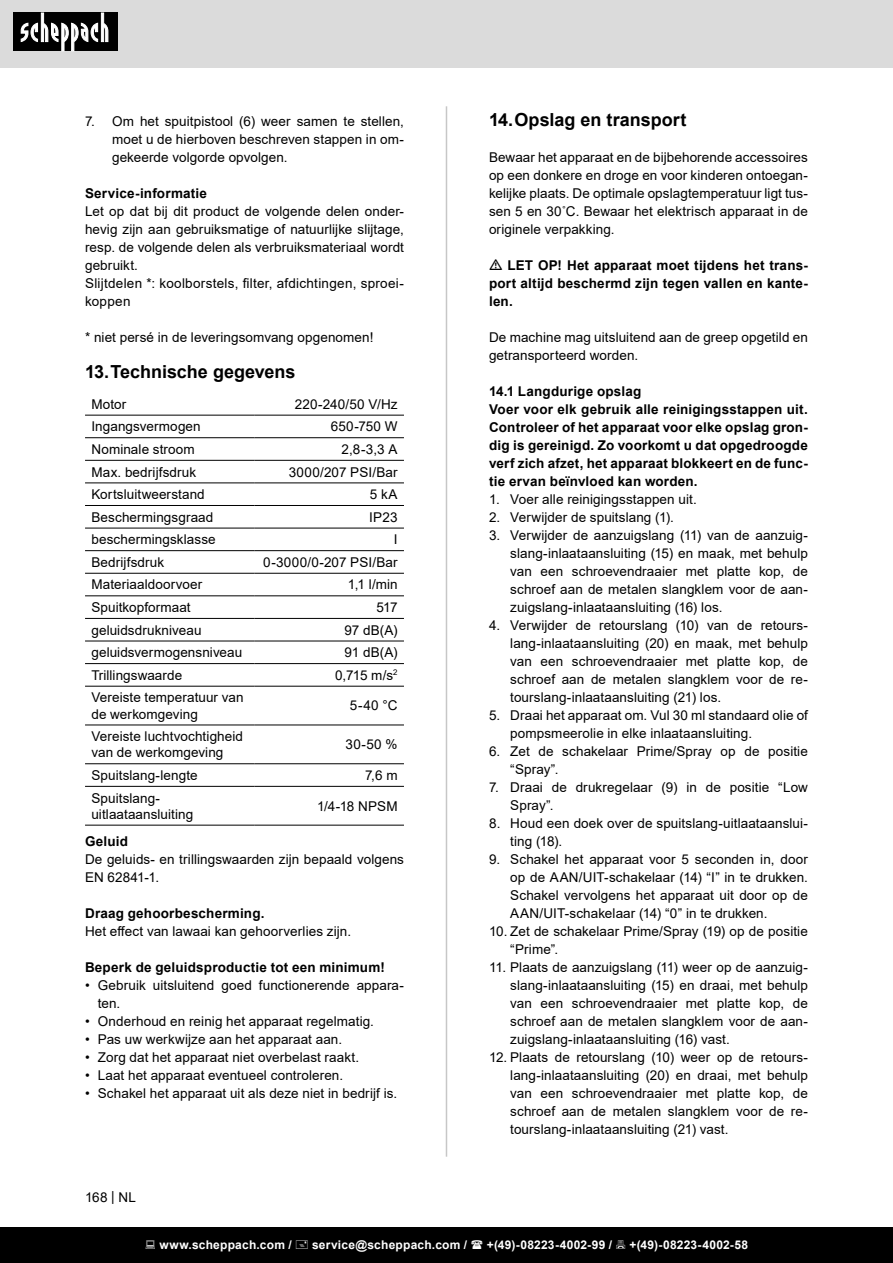
<style>
.page{position:relative;width:893px;height:1263px;background:#fff}
.page>*{position:absolute;margin:0;border:0;box-sizing:border-box;transform-origin:0 0}
.t1{font:700 18px "Arial";color:#000}
.t2{font:13.5px/18px "Arial";letter-spacing:.005em;color:#000}
.t3{font:700 13.5px/18px "Arial";letter-spacing:.015em;color:#000;text-align:justify}
.t4{font:700 12px "Arial";letter-spacing:.02em;color:#fff}
</style>
<div class="page">
<div style="left:0;top:0;width:893px;height:67px;background:#dbdbdb"></div>
<div style="left:0;top:1227px;width:893px;height:36px;background:#000"></div>
<div style="left:13px;top:13px;width:105px;height:38px;background:#000"></div>
<svg style="left:21px;top:13px;width:87px;height:38px"></svg>
<hr style="left:446px;top:106px;width:1px;height:1051px;background:#c7c7c7">
<hr style="left:85px;top:415px;width:169px;height:1px;background:#000">
<hr style="left:254px;top:415px;width:150px;height:1px;background:#000">
<hr style="left:85px;top:437px;width:169px;height:1px;background:#000">
<hr style="left:254px;top:437px;width:150px;height:1px;background:#000">
<hr style="left:85px;top:460px;width:169px;height:1px;background:#000">
<hr style="left:254px;top:460px;width:150px;height:1px;background:#000">
<hr style="left:85px;top:483px;width:169px;height:1px;background:#000">
<hr style="left:254px;top:483px;width:150px;height:1px;background:#000">
<hr style="left:85px;top:505px;width:169px;height:1px;background:#000">
<hr style="left:254px;top:505px;width:150px;height:1px;background:#000">
<hr style="left:85px;top:528px;width:169px;height:1px;background:#000">
<hr style="left:254px;top:528px;width:150px;height:1px;background:#000">
<hr style="left:85px;top:550px;width:169px;height:1px;background:#000">
<hr style="left:254px;top:550px;width:150px;height:1px;background:#000">
<hr style="left:85px;top:573px;width:169px;height:1px;background:#000">
<hr style="left:254px;top:573px;width:150px;height:1px;background:#000">
<hr style="left:85px;top:596px;width:169px;height:1px;background:#000">
<hr style="left:254px;top:596px;width:150px;height:1px;background:#000">
<hr style="left:85px;top:618px;width:169px;height:1px;background:#000">
<hr style="left:254px;top:618px;width:150px;height:1px;background:#000">
<hr style="left:85px;top:641px;width:169px;height:1px;background:#000">
<hr style="left:254px;top:641px;width:150px;height:1px;background:#000">
<hr style="left:85px;top:663px;width:169px;height:1px;background:#000">
<hr style="left:254px;top:663px;width:150px;height:1px;background:#000">
<hr style="left:85px;top:686px;width:169px;height:1px;background:#000">
<hr style="left:254px;top:686px;width:150px;height:1px;background:#000">
<hr style="left:85px;top:725px;width:169px;height:1px;background:#000">
<hr style="left:254px;top:725px;width:150px;height:1px;background:#000">
<hr style="left:85px;top:763px;width:169px;height:1px;background:#000">
<hr style="left:254px;top:763px;width:150px;height:1px;background:#000">
<hr style="left:85px;top:786px;width:169px;height:1px;background:#000">
<hr style="left:254px;top:786px;width:150px;height:1px;background:#000">
<hr style="left:85px;top:825px;width:169px;height:1px;background:#000">
<hr style="left:254px;top:825px;width:150px;height:1px;background:#000">
<p class="t2" style="left:112px;top:112px;width:293px;text-align:justify;text-indent:-27px">7. Om het spuitpistool (6) weer samen te stellen, moet u de hierboven beschreven stappen in om&shy;gekeerde volgorde opvolgen.</p>
<p class="t3" style="left:85px;top:184px;width:124px">Service-informatie</p>
<p class="t2" style="left:85px;top:202px;width:320px;text-align:justify">Let op dat bij dit product de volgende delen onder&shy;hevig zijn aan gebruiksmatige of natuurlijke slijtage, resp. de volgende delen als verbruiksmateriaal wordt gebruikt.</p>
<p class="t2" style="left:85px;top:274px;width:320px">Slijtdelen *: koolborstels, filter, afdichtingen, sproei&shy;koppen</p>
<p class="t2" style="left:85px;top:328px;width:290px">* niet persé in de leveringsomvang opgenomen!</p>
<p class="t1" style="left:85px;top:359px;width:212px">13.Technische gegevens</p>
<p class="t2" style="left:91px;top:395px;width:36px">Motor</p>
<p class="t2" style="left:295px;top:395px;width:104px">220-240/50 V/Hz</p>
<p class="t2" style="left:91px;top:417px;width:111px">Ingangsvermogen</p>
<p class="t2" style="left:331px;top:417px;width:68px">650-750 W</p>
<p class="t2" style="left:91px;top:440px;width:105px">Nominale stroom</p>
<p class="t2" style="left:341px;top:440px;width:58px">2,8-3,3 A</p>
<p class="t2" style="left:91px;top:463px;width:106px">Max. bedrijfsdruk</p>
<p class="t2" style="left:289px;top:463px;width:110px">3000/207 PSI/Bar</p>
<p class="t2" style="left:91px;top:485px;width:115px">Kortsluitweerstand</p>
<p class="t2" style="left:370px;top:485px;width:29px">5 kA</p>
<p class="t2" style="left:91px;top:508px;width:123px">Beschermingsgraad</p>
<p class="t2" style="left:369px;top:508px;width:30px">IP23</p>
<p class="t2" style="left:91px;top:530px;width:126px">beschermingsklasse</p>
<p class="t2" style="left:394px;top:530px;width:5px">I</p>
<p class="t2" style="left:91px;top:553px;width:74px">Bedrijfsdruk</p>
<p class="t2" style="left:263px;top:553px;width:136px">0-3000/0-207 PSI/Bar</p>
<p class="t2" style="left:91px;top:576px;width:112px">Materiaaldoorvoer</p>
<p class="t2" style="left:348px;top:576px;width:51px">1,1 l/min</p>
<p class="t2" style="left:91px;top:598px;width:101px">Spuitkopformaat</p>
<p class="t2" style="left:376px;top:598px;width:23px">517</p>
<p class="t2" style="left:91px;top:621px;width:112px">geluidsdrukniveau</p>
<p class="t2" style="left:344px;top:621px;width:55px">97 dB(A)</p>
<p class="t2" style="left:91px;top:643px;width:152px">geluidsvermogensniveau</p>
<p class="t2" style="left:345px;top:643px;width:54px">91 dB(A)</p>
<p class="t2" style="left:91px;top:666px;width:92px">Trillingswaarde</p>
<p class="t2" style="left:335px;top:666px;width:64px">0,715 m/s<sup>2</sup></p>
<p class="t2" style="left:91px;top:689px;width:154px;line-height:16.2px">Vereiste temperatuur van de werkomgeving</p>
<p class="t2" style="left:350px;top:697px;width:49px">5-40 °C</p>
<p class="t2" style="left:91px;top:728px;width:153px;line-height:16.2px">Vereiste luchtvochtigheid van de werkomgeving</p>
<p class="t2" style="left:346px;top:735px;width:54px">30-50 %</p>
<p class="t2" style="left:91px;top:766px;width:108px">Spuitslang-lengte</p>
<p class="t2" style="left:365px;top:766px;width:34px">7,6 m</p>
<p class="t2" style="left:91px;top:790px;width:103px;line-height:16.2px">Spuitslang&shy;uitlaataansluiting</p>
<p class="t2" style="left:317px;top:797px;width:82px">1/4-18 NPSM</p>
<p class="t3" style="left:85px;top:832px;width:44px">Geluid</p>
<p class="t2" style="left:85px;top:850px;width:320px">De geluids- en trillingswaarden zijn bepaald volgens<br>EN 62841-1.</p>
<p class="t3" style="left:85px;top:904px;width:181px">Draag gehoorbescherming.</p>
<p class="t2" style="left:85px;top:922px;width:268px">Het effect van lawaai kan gehoorverlies zijn.</p>
<p class="t3" style="left:85px;top:958px;width:301px">Beperk de geluidsproductie tot een minimum!</p>
<p class="t2" style="left:98px;top:976px;width:308px;text-indent:-13px">• Gebruik uitsluitend goed functionerende appara&shy;ten.</p>
<p class="t2" style="left:85px;top:1012px;width:291px">• Onderhoud en reinig het apparaat regelmatig.</p>
<p class="t2" style="left:85px;top:1030px;width:259px">• Pas uw werkwijze aan het apparaat aan.</p>
<p class="t2" style="left:85px;top:1048px;width:276px">• Zorg dat het apparaat niet overbelast raakt.</p>
<p class="t2" style="left:85px;top:1066px;width:260px">• Laat het apparaat eventueel controleren.</p>
<p class="t2" style="left:85px;top:1084px;width:314px">• Schakel het apparaat uit als deze niet in bedrijf is.</p>
<p class="t2" style="left:85px;top:1188px;width:53px">168 | NL</p>
<p class="t1" style="left:489px;top:107px;width:199px">14.Opslag en transport</p>
<p class="t2" style="left:489px;top:148px;width:320px;text-align:justify">Bewaar het apparaat en de bijbehorende accessoires op een donkere en droge en voor kinderen ontoegan&shy;kelijke plaats. De optimale opslagtemperatuur ligt tus&shy;sen 5 en 30˚C. Bewaar het elektrisch apparaat in de originele verpakking.</p>
<p class="t3" style="left:489px;top:256px;width:320px;text-indent:18px">LET OP! Het apparaat moet tijdens het trans&shy;port altijd beschermd zijn tegen vallen en kante&shy;len.</p>
<p class="t2" style="left:489px;top:328px;width:320px">De machine mag uitsluitend aan de greep opgetild en getransporteerd worden.</p>
<p class="t3" style="left:489px;top:382px;width:154px">14.1 Langdurige opslag</p>
<p class="t3" style="left:489px;top:400px;width:320px">Voer voor elk gebruik alle reinigingsstappen uit.<br>Controleer of het apparaat voor elke opslag gron&shy;dig is gereinigd. Zo voorkomt u dat opgedroogde verf zich afzet, het apparaat blokkeert en de func&shy;tie ervan beïnvloed kan worden.</p>
<p class="t2" style="left:489px;top:490px;width:209px">1. Voer alle reinigingsstappen uit.</p>
<p class="t2" style="left:489px;top:508px;width:186px">2. Verwijder de spuitslang (1).</p>
<p class="t2" style="left:510px;top:526px;width:299px;text-align:justify;text-indent:-21px">3. Verwijder de aanzuigslang (11) van de aanzuig&shy;slang-inlaataansluiting (15) en maak, met behulp van een schroevendraaier met platte kop, de schroef aan de metalen slangklem voor de aan&shy;zuigslang-inlaataansluiting (16) los.</p>
<p class="t2" style="left:510px;top:616px;width:299px;text-align:justify;text-indent:-21px">4. Verwijder de retourslang (10) van de retours&shy;lang-inlaataansluiting (20) en maak, met behulp van een schroevendraaier met platte kop, de schroef aan de metalen slangklem voor de re&shy;tourslang-inlaataansluiting (21) los.</p>
<p class="t2" style="left:510px;top:706px;width:299px;text-indent:-21px">5. Draai het apparaat om. Vul 30 ml standaard olie of pompsmeerolie in elke inlaataansluiting.</p>
<p class="t2" style="left:510px;top:742px;width:299px;text-indent:-21px">6. Zet de schakelaar Prime/Spray op de positie “Spray”.</p>
<p class="t2" style="left:510px;top:778px;width:299px;text-indent:-21px">7. Draai de drukregelaar (9) in de positie “Low<br>Spray”.</p>
<p class="t2" style="left:510px;top:814px;width:299px;text-indent:-21px">8. Houd een doek over de spuitslang-uitlaataanslui&shy;ting (18).</p>
<p class="t2" style="left:510px;top:850px;width:299px;text-align:justify;text-indent:-21px">9. Schakel het apparaat voor 5 seconden in, door op de AAN/UIT-schakelaar (14) “I” in te drukken.<br>Schakel vervolgens het apparaat uit door op de AAN/UIT-schakelaar (14) “0” in te drukken.</p>
<p class="t2" style="left:510px;top:922px;width:299px;text-indent:-21px">10. Zet de schakelaar Prime/Spray (19) op de positie “Prime”.</p>
<p class="t2" style="left:510px;top:958px;width:299px;text-align:justify;text-indent:-21px">11. Plaats de aanzuigslang (11) weer op de aanzuig&shy;slang-inlaataansluiting (15) en draai, met behulp van een schroevendraaier met platte kop, de schroef aan de metalen slangklem voor de aan&shy;zuigslang-inlaataansluiting (16) vast.</p>
<p class="t2" style="left:510px;top:1048px;width:299px;text-align:justify;text-indent:-21px">12. Plaats de retourslang (10) weer op de retours&shy;lang-inlaataansluiting (20) en draai, met behulp van een schroevendraaier met platte kop, de schroef aan de metalen slangklem voor de re&shy;tourslang-inlaataansluiting (21) vast.</p>
<p class="t4" style="left:159px;top:1236px;width:134px">www.scheppach.com /</p>
<p class="t4" style="left:312px;top:1236px;width:157px">service@scheppach.com /</p>
<p class="t4" style="left:487px;top:1236px;width:127px">+(49)-08223-4002-99 /</p>
<p class="t4" style="left:629px;top:1236px;width:120px">+(49)-08223-4002-58</p>
</div>
